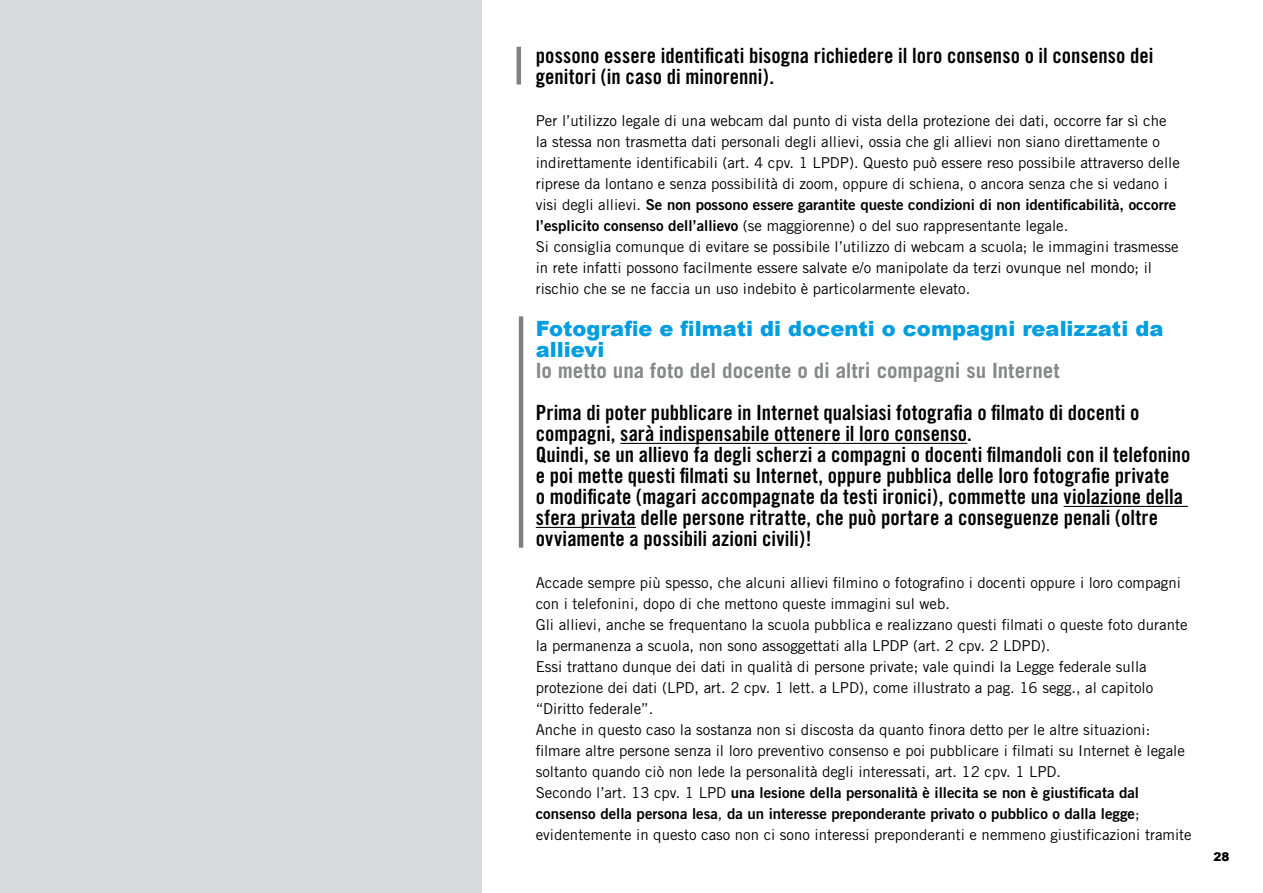
<style>
.page{position:relative;width:1263px;height:893px;background:#fff}
.page>*{position:absolute;margin:0;border:0;box-sizing:border-box;transform-origin:0 0}
.t1{font:21px/21px "Trade Gothic Bold Cond Twenty";color:#000}
.t2{font:900 21px/21px "Arial";color:#009ee0}
.t3{font:700 21px "Trade Gothic";color:#87888a}
.t4{font:15px/21px "Trade Gothic";color:#000}
.t5{font:15px/21px "Trade Gothic Bold Two";color:#000}
.t6{font:900 12px "Arial";color:#000}
.s1{font-family:"Trade Gothic"}
.s2{font-family:"Trade Gothic Bold Two"}
</style>
<div class="page">
<div style="left:0;top:0;width:482px;height:893px;background:#d8dadb"></div>
<hr style="left:620px;top:443px;width:347px;height:1px;background:#000">
<hr style="left:1064px;top:506px;width:124px;height:1px;background:#000">
<hr style="left:536px;top:527px;width:100px;height:1px;background:#000">
<hr style="left:519px;top:316px;width:4px;height:232px;background:#808080">
<div style="left:516px;top:47px;width:5px;height:38px;background:#808080"></div>
<h1 class="t1" style="left:536px;top:45px;width:619px">possono essere identificati bisogna richiedere il loro consenso o il consenso dei genitori (in caso di minorenni).</h1>
<p class="t4" style="left:536px;top:110px;width:646px">Per l’utilizzo legale di una webcam dal punto di vista della protezione dei dati, occorre far sì che la stessa non trasmetta dati personali degli allievi, ossia che gli allievi non siano direttamente o indirettamente identificabili (art. 4 cpv. 1 LPDP). Questo può essere reso possibile attraverso delle riprese da lontano e senza possibilità di zoom, oppure di schiena, o ancora senza che si vedano i</p>
<p class="t5" style="left:536px;top:194px;width:642px"><span class="s1">visi degli allievi.</span> Se non possono essere garantite queste condizioni di non identificabilità, occorre</p>
<p class="t4" style="left:536px;top:215px;width:644px"><span class="s2">l’esplicito consenso dell’allievo</span> (se maggiorenne) o del suo rappresentante legale.<br>Si consiglia comunque di evitare se possibile l’utilizzo di webcam a scuola; le immagini trasmesse in rete infatti possono facilmente essere salvate e/o manipolate da terzi ovunque nel mondo; il rischio che se ne faccia un uso indebito è particolarmente elevato.</p>
<h1 class="t2" style="left:536px;top:318px;width:629px">Fotografie e filmati di docenti o compagni realizzati da allievi</h1>
<h1 class="t3" style="left:536px;top:358px;width:525px">Io metto una foto del docente o di altri compagni su Internet</h1>
<p class="t1" style="left:536px;top:402px;width:656px">Prima di poter pubblicare in Internet qualsiasi fotografia o filmato di docenti o compagni, sarà indispensabile ottenere il loro consenso.<br>Quindi, se un allievo fa degli scherzi a compagni o docenti filmandoli con il telefonino e poi mette questi filmati su Internet, oppure pubblica delle loro fotografie private<br>o modificate (magari accompagnate da testi ironici), commette una violazione della sfera privata delle persone ritratte, che può portare a conseguenze penali (oltre ovviamente a possibili azioni civili)!</p>
<p class="t4" style="left:536px;top:572px;width:653px">Accade sempre più spesso, che alcuni allievi filmino o fotografino i docenti oppure i loro compagni con i telefonini, dopo di che mettono queste immagini sul web.<br>Gli allievi, anche se frequentano la scuola pubblica e realizzano questi filmati o queste foto durante la permanenza a scuola, non sono assoggettati alla LPDP (art. 2 cpv. 2 LDPD).<br>Essi trattano dunque dei dati in qualità di persone private; vale quindi la Legge federale sulla protezione dei dati (LPD, art. 2 cpv. 1 lett. a LPD), come illustrato a pag. 16 segg., al capitolo “Diritto federale”.<br>Anche in questo caso la sostanza non si discosta da quanto finora detto per le altre situazioni: filmare altre persone senza il loro preventivo consenso e poi pubblicare i filmati su Internet è legale soltanto quando ciò non lede la personalità degli interessati, art. 12 cpv. 1 LPD.</p>
<p class="t5" style="left:536px;top:782px;width:605px"><span class="s1">Secondo l’art. 13 cpv. 1 LPD</span> una lesione della personalità è illecita se non è giustificata dal consenso della persona lesa<span class="s1">,</span> da un interesse preponderante privato o pubblico o dalla legge<span class="s1">;</span></p>
<p class="t4" style="left:536px;top:824px;width:657px">evidentemente in questo caso non ci sono interessi preponderanti e nemmeno giustificazioni tramite</p>
<p class="t6" style="left:1213px;top:848px;width:18px">28</p>
</div>
